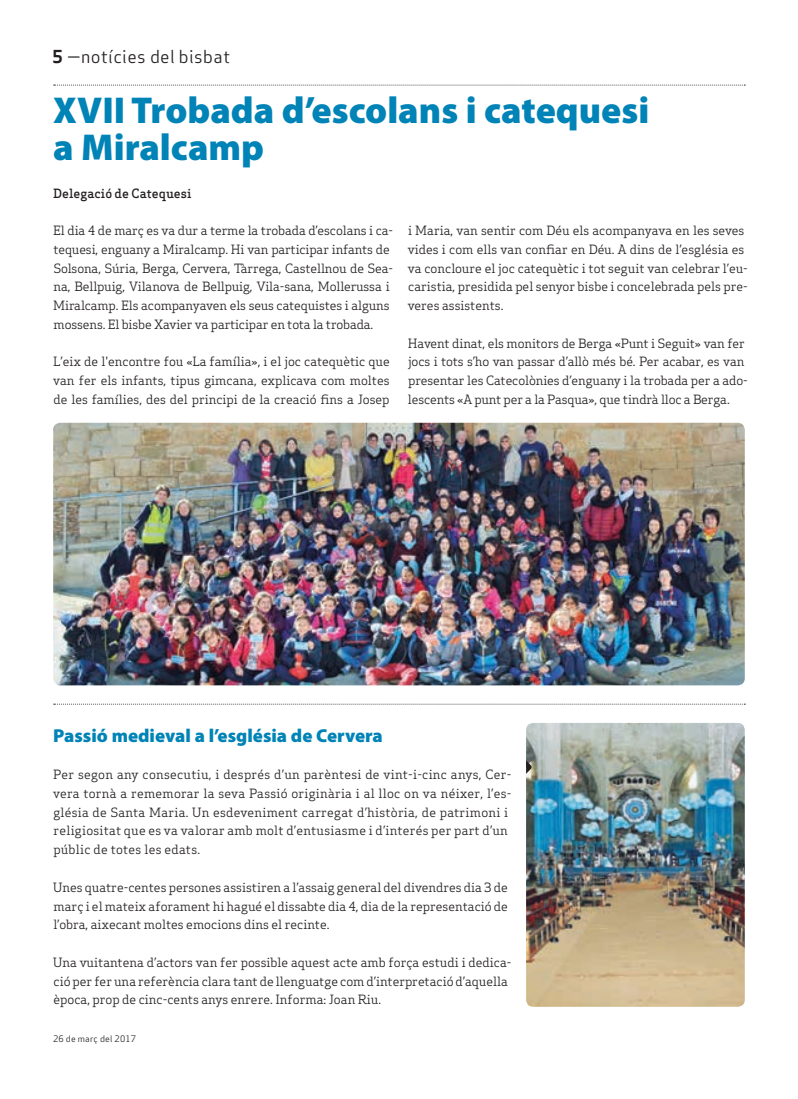
<style>
.page{position:relative;width:798px;height:1099px;background:#fff}
.page>*{position:absolute;margin:0;border:0;box-sizing:border-box;transform-origin:0 0}
.Titulars{font:900 37.5px "Myriad Pro";color:#0083b6}
.Titular_Petit{font:900 18.75px "Myriad Pro";color:#0083b6}
.Capçalera{font:17.5px "Apex Sans Book T";letter-spacing:.02em;color:#231f20}
.Text_General{font:12.5px/18.8px "Apex Serif";color:#231f20}
.Text_General-2{font:12.5px/18.8px "Apex Serif";letter-spacing:.02em;color:#231f20}
.Autors{font:500 12.5px "Apex Serif";color:#231f20}
.Data_Peu{font:8.75px "Apex Sans Book T";letter-spacing:.02em;color:#231f20}
.s1{font-family:"Apex Sans Bold T"}
</style>
<div class="page">
<svg style="left:54px;top:85px;width:691px;height:1px"></svg>
<img style="left:526px;top:723px;width:218px;height:283px">
<svg style="left:54px;top:703px;width:691px;height:1px"></svg>
<svg style="left:526px;top:760px;width:6px;height:13px"></svg>
<img style="left:53px;top:423px;width:691px;height:262px">
<p class="Capçalera" style="left:52px;top:46px;width:179px"><span class="s1">5</span> —notícies del bisbat</p>
<p class="Titulars" style="left:53px;top:85px;width:597px">XVII Trobada d’escolans i catequesi</p>
<p class="Titulars" style="left:53px;top:122px;width:212px">a Miralcamp</p>
<p class="Autors" style="left:53px;top:185px;width:140px">Delegació de Catequesi</p>
<p class="Text_General" style="left:53px;top:221px;width:341px">El dia 4 de març es va dur a terme la trobada d’escolans i ca&shy;tequesi, enguany a Miralcamp. Hi van participar infants de Solsona, Súria, Berga, Cervera, Tàrrega, Castellnou de Sea&shy;na, Bellpuig, Vilanova de Bellpuig, Vila-sana, Mollerussa i Miralcamp. Els acompanyaven els seus catequistes i alguns mossens. El bisbe Xavier va participar en tota la trobada.</p>
<p class="Text_General" style="left:53px;top:352px;width:338px;text-align:justify">L’eix de l'encontre fou «La família», i el joc catequètic que van fer els infants, tipus gimcana, explicava com moltes de les famílies, des del principi de la creació fins a Josep</p>
<p class="Text_General" style="left:407px;top:221px;width:341px">i Maria, van sentir com Déu els acompanyava en les seves vides i com ells van confiar en Déu. A dins de l’església es va concloure el joc catequètic i tot seguit van celebrar l’eu&shy;caristia, presidida pel senyor bisbe i concelebrada pels pre&shy;veres assistents.</p>
<p class="Text_General" style="left:408px;top:333px;width:341px">Havent dinat, els monitors de Berga «Punt i Seguit» van fer jocs i tots s’ho van passar d’allò més bé. Per acabar, es van presentar les Catecolònies d’enguany i la trobada per a ado&shy;lescents «A punt per a la Pasqua», que tindrà lloc a Berga.</p>
<p class="Titular_Petit" style="left:53px;top:722px;width:331px">Passió medieval a l’església de Cervera</p>
<p class="Text_General-2" style="left:53px;top:765px;width:459px">Per segon any consecutiu, i després d’un parèntesi de vint-i-cinc anys, Cer&shy;vera tornà a rememorar la seva Passió originària i al lloc on va néixer, l’es&shy;glésia de Santa Maria. Un esdeveniment carregat d’història, de patrimoni i religiositat que es va valorar amb molt d’entusiasme i d’interés per part d’un públic de totes les edats.</p>
<p class="Text_General" style="left:53px;top:877px;width:456px;text-align:justify">Unes quatre-centes persones assistiren a l’assaig general del divendres dia 3 de març i el mateix aforament hi hagué el dissabte dia 4, dia de la representació de l’obra, aixecant moltes emocions dins el recinte.</p>
<p class="Text_General" style="left:53px;top:952px;width:459px">Una vuitantena d’actors van fer possible aquest acte amb força estudi i dedica&shy;ció per fer una referència clara tant de llenguatge com d’interpretació d’aquella època, prop de cinc-cents anys enrere. Informa: Joan Riu.</p>
<p class="Data_Peu" style="left:53px;top:1032px;width:84px">26 de març del 2017</p>
</div>
